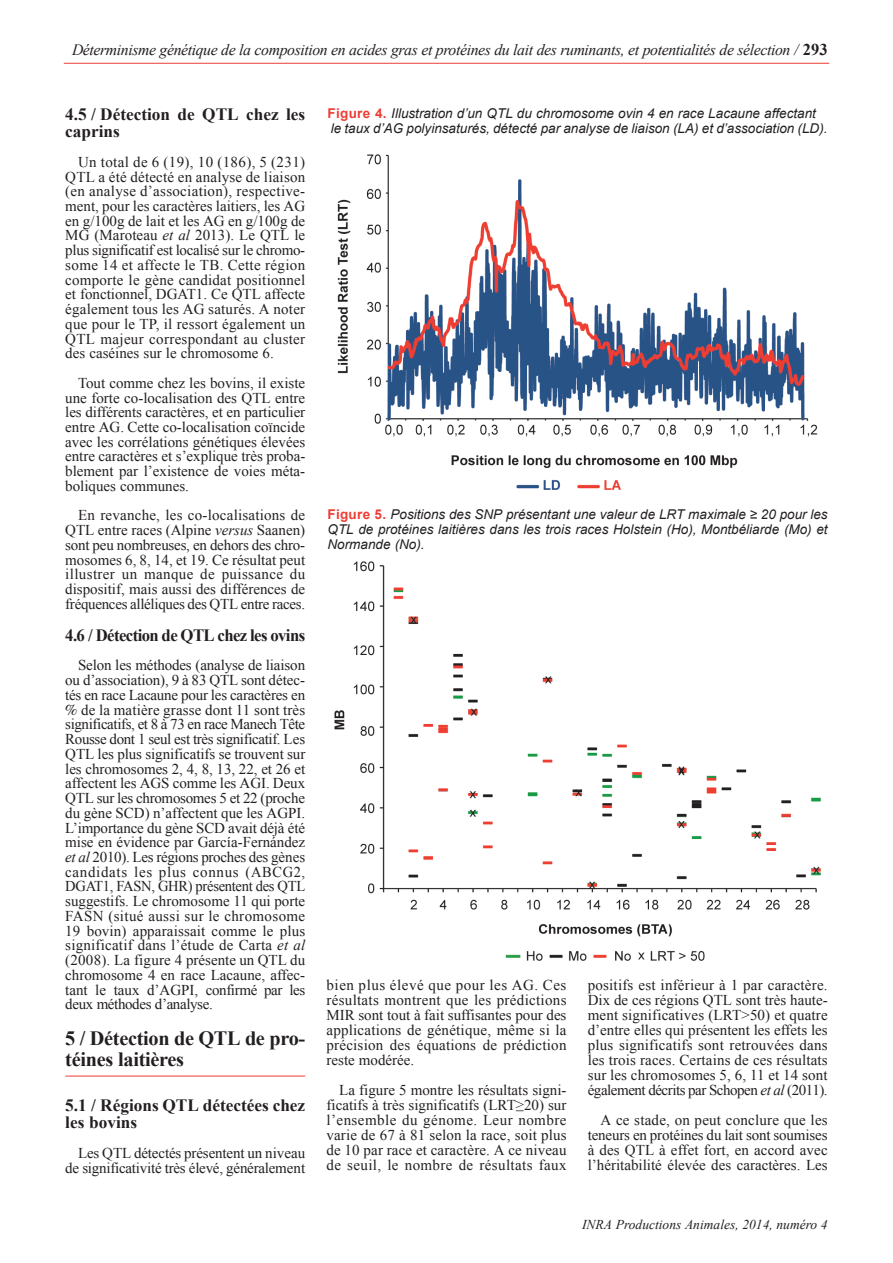
<style>
.page{position:relative;width:893px;height:1263px;background:#fff}
.page>*{position:absolute;margin:0;border:0;box-sizing:border-box;transform-origin:0 0}
.t1{font:700 20.25px/21px "Times New Roman";letter-spacing:-.015em;color:#231f20}
.t2{font:700 17.25px/17.2px "Times New Roman";color:#231f20}
.t3{font:700 17.25px "Times New Roman";letter-spacing:-.035em;color:#231f20}
.t4{font:italic 15.75px "Times New Roman";letter-spacing:-.025em;color:#231f20}
.t5{font:15px/14.7px "Times New Roman";color:#231f20;text-align:justify}
.t6{font:italic 13.5px/15px "Arial";color:#231f20}
.t7{font:italic 13.5px "Times New Roman";color:#231f20}
.s1{font-weight:700;font-style:normal;font-size:16.5px}
.s2{font-style:italic}
.s3{font-family:"Century Schoolbook BT";font-style:italic}
.s4{font-weight:700;font-style:normal;color:#ee3e34}
</style>
<div class="page">
<hr style="left:64px;top:63px;width:765px;height:1px;background:#ee3e34">
<hr style="left:65px;top:1076px;width:240px;height:1px;background:#ee3e34">
<img style="left:337px;top:154px;width:481px;height:336px">
<img style="left:334px;top:561px;width:486px;height:400px">
<div style="left:436px;top:140px;width:339px;height:26px;background:#fff"></div>
<p class="t4" style="left:72px;top:41px;width:757px">Déterminisme génétique de la composition en acides gras et protéines du lait des ruminants, et potentialités de sélection / <span class="s1">293</span></p>
<p class="t2" style="left:65px;top:105px;width:241px">4.5 / Détection de QTL chez les caprins</p>
<p class="t5" style="left:65px;top:154px;width:241px;text-indent:13px">Un total de 6 (19), 10 (186), 5 (231)<br>QTL a été détecté en analyse de liaison (en analyse d’association), respective&shy;ment, pour les caractères laitiers, les AG en g/100g de lait et les AG en g/100g de MG (Maroteau <span class="s2">et al</span> 2013). Le QTL le plus significatif est localisé sur le chromo&shy;some 14 et affecte le TB. Cette région comporte le gène candidat positionnel et fonctionnel, DGAT1. Ce QTL affecte également tous les AG saturés. A noter que pour le TP, il ressort également un QTL majeur correspondant au cluster des caséines sur le chromosome 6.</p>
<p class="t5" style="left:65px;top:375px;width:242px;text-indent:13px">Tout comme chez les bovins, il existe une forte co-localisation des QTL entre les différents caractères, et en particulier entre AG. Cette co-localisation coïncide avec les corrélations génétiques élevées entre caractères et s’explique très proba&shy;blement par l’existence de voies méta&shy;boliques communes.</p>
<p class="t5" style="left:65px;top:508px;width:241px;text-indent:13px">En revanche, les co-localisations de QTL entre races (Alpine <span class="s2">versus</span> Saanen) sont peu nombreuses, en dehors des chro&shy;mosomes 6, 8, 14, et 19. Ce résultat peut illustrer un manque de puissance du dispositif, mais aussi des différences de fréquences alléliques des QTL entre races.</p>
<p class="t3" style="left:65px;top:625px;width:241px">4.6 / Détection de QTL chez les ovins</p>
<p class="t5" style="left:65px;top:658px;width:242px;text-indent:13px">Selon les méthodes (analyse de liaison ou d’association), 9 à 83 QTL sont détec&shy;tés en race Lacaune pour les caractères en <span class="s3">%</span> de la matière grasse dont 11 sont très significatifs, et 8 à 73 en race Manech Tête Rousse dont 1 seul est très significatif. Les QTL les plus significatifs se trouvent sur les chromosomes 2, 4, 8, 13, 22, et 26 et affectent les AGS comme les AGI. Deux QTL sur les chromosomes 5 et 22 (proche du gène SCD) n’affectent que les AGPI.<br>L’importance du gène SCD avait déjà été mise en évidence par García-Fernández <span class="s2">et al</span> 2010). Les régions proches des gènes candidats les plus connus (ABCG2, DGAT1, FASN, GHR) présentent des QTL suggestifs. Le chromosome 11 qui porte FASN (situé aussi sur le chromosome 19 bovin) apparaissait comme le plus significatif dans l’étude de Carta <span class="s2">et al </span>(2008). La figure 4 présente un QTL du chromosome 4 en race Lacaune, affec&shy;tant le taux d’AGPI, confirmé par les deux méthodes d’analyse.</p>
<p class="t1" style="left:65px;top:1028px;width:241px">5 / Détection de QTL de pro&shy;téines laitières</p>
<p class="t2" style="left:65px;top:1096px;width:241px">5.1 / Régions QTL détectées chez les bovins</p>
<p class="t5" style="left:65px;top:1145px;width:241px;text-align:right">Les QTL détectés présentent un niveau de significativité très élevé, généralement</p>
<p class="t6" style="left:327px;top:106px;width:502px"><span class="s4">Figure 4.</span> Illustration d’un QTL du chromosome ovin 4 en race Lacaune affectant le taux d’AG polyinsaturés, détecté par analyse de liaison (LA) et d’association (LD).</p>
<p class="t6" style="left:327px;top:507px;width:502px;text-align:justify"><span class="s4">Figure 5.</span> Positions des SNP présentant une valeur de LRT maximale ≥ 20 pour les QTL de protéines laitières dans les trois races Holstein (Ho), Montbéliarde (Mo) et Normande (No).</p>
<p class="t5" style="left:326px;top:977px;width:241px">bien plus élevé que pour les AG. Ces résultats montrent que les prédictions MIR sont tout à fait suffisantes pour des applications de génétique, même si la précision des équations de prédiction reste modérée.</p>
<p class="t5" style="left:326px;top:1082px;width:241px;text-indent:13px">La figure 5 montre les résultats signi&shy;ficatifs à très significatifs (LRT≥20) sur l’ensemble du génome. Leur nombre varie de 67 à 81 selon la race, soit plus de 10 par race et caractère. A ce niveau de seuil, le nombre de résultats faux</p>
<p class="t5" style="left:588px;top:977px;width:241px">positifs est inférieur à 1 par caractère.<br>Dix de ces régions QTL sont très haute&shy;ment significatives (LRT&gt;50) et quatre d’entre elles qui présentent les effets les plus significatifs sont retrouvées dans les trois races. Certains de ces résultats sur les chromosomes 5, 6, 11 et 14 sont également décrits par Schopen <span class="s2">et al</span> (2011).</p>
<p class="t5" style="left:588px;top:1112px;width:241px;text-indent:13px">A ce stade, on peut conclure que les teneurs en protéines du lait sont soumises à des QTL à effet fort, en accord avec l’héritabilité élevée des caractères. Les</p>
<p class="t7" style="left:582px;top:1217px;width:247px">INRA Productions Animales, 2014, numéro 4</p>
</div>
